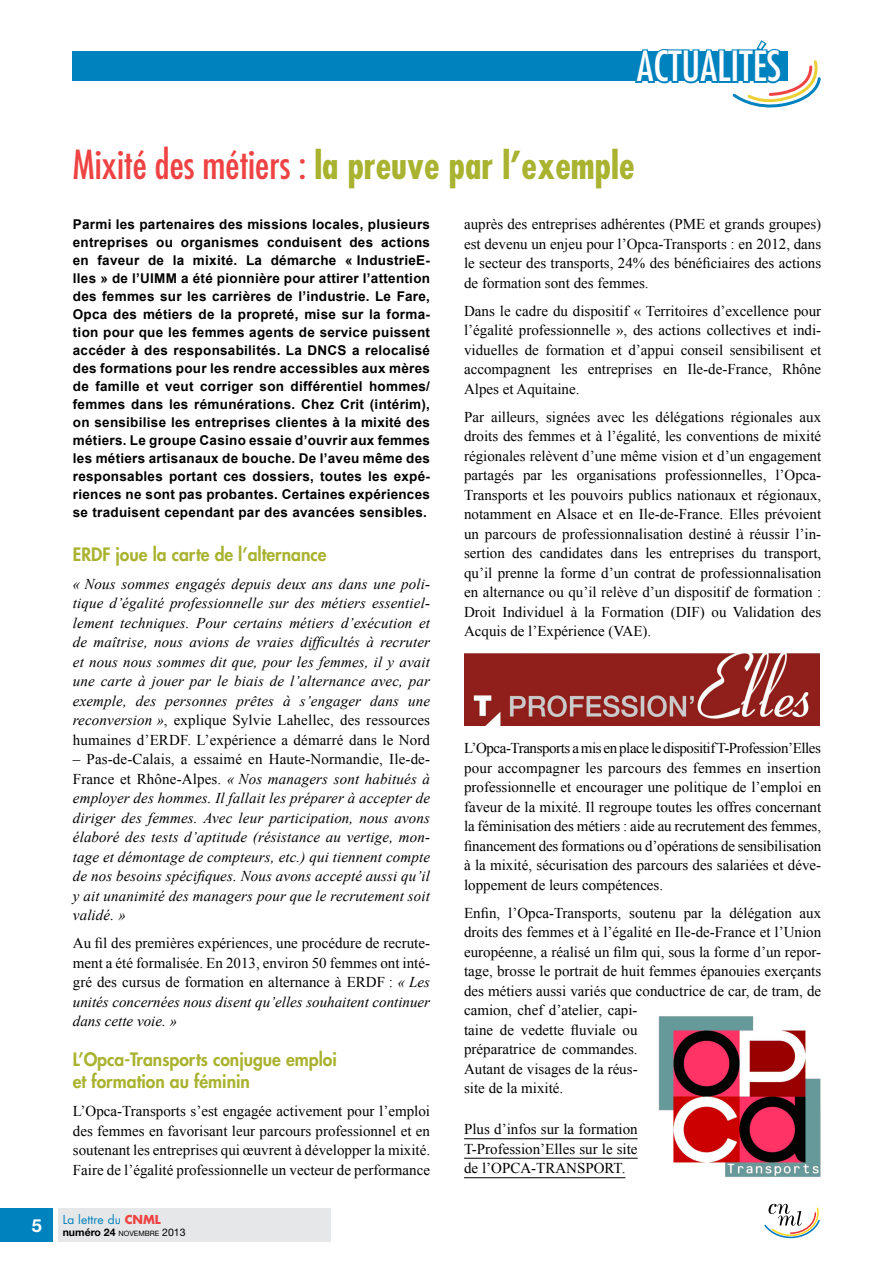
<style>
.page{position:relative;width:893px;height:1263px;background:#fff}
.page>*{position:absolute;margin:0;border:0;box-sizing:border-box;transform-origin:0 0}
.t1{font:condensed 40.5px "Futura";color:#fff}
.t2{font:700 condensed 37.5px "Futura";color:#a9b330}
.t3{font:800 18px/22.5px "Futura";color:#a9b330}
.t4{font:15px/19.5px "Times New Roman";color:#000;text-align:justify}
.t5{font:italic 15px/19.5px "Times New Roman";letter-spacing:.01em;color:#000;text-align:justify}
.t6{font:700 13.5px/18px "Arial";letter-spacing:.02em;color:#000;text-align:justify}
.t7{font:12px "Futura";letter-spacing:.01em;color:#0082be}
.t8{font:700 10.5px "Helvetica Neue";color:#000}
.s1{font-weight:400;font-size:39px;color:#ef4343}
.s2{font-style:normal}
.s3{font-style:italic}
.s4{font-weight:700;color:#ef4343}
.s5{font-weight:400;font-size:7.35px}
.s6{font-weight:400}
</style>
<div class="page">
<div style="left:72px;top:51px;width:715px;height:29px;background:#0082be"></div>
<svg style="left:633px;top:40px;width:188px;height:68px"></svg>
<div style="left:0;top:1209px;width:53px;height:33px;background:#0082be"></div>
<div style="left:58px;top:1209px;width:273px;height:33px;background:#e6e7e8"></div>
<svg style="left:764px;top:1204px;width:56px;height:35px"></svg>
<hr style="left:464px;top:1138px;width:174px;height:1px;background:#000">
<hr style="left:464px;top:1158px;width:174px;height:1px;background:#000">
<hr style="left:464px;top:1177px;width:161px;height:1px;background:#000">
<img style="left:464px;top:653px;width:355px;height:72px">
<img style="left:658px;top:1016px;width:163px;height:161px">
<h1 class="t1" style="left:637px;top:42px;width:107px">ACTUALITÉS</h1>
<h2 class="t2" style="left:73px;top:142px;width:563px"><span class="s1">Mixité des métiers :</span> la preuve par l’exemple</h2>
<p class="t6" style="left:73px;top:215px;width:359px">Parmi les partenaires des missions locales, plusieurs entreprises ou organismes conduisent des actions en faveur de la mixité. La démarche « IndustrieE&shy;lles » de l’UIMM a été pionnière pour attirer l’attention des femmes sur les carrières de l’industrie. Le Fare, Opca des métiers de la propreté, mise sur la forma&shy;tion pour que les femmes agents de service puissent accéder à des responsabilités. La DNCS a relocalisé des formations pour les rendre accessibles aux mères de famille et veut corriger son différentiel hommes/ femmes dans les rémunérations. Chez Crit (intérim), on sensibilise les entreprises clientes à la mixité des métiers. Le groupe Casino essaie d’ouvrir aux femmes les métiers artisanaux de bouche. De l’aveu même des responsables portant ces dossiers, toutes les expé&shy;riences ne sont pas probantes. Certaines expériences se traduisent cependant par des avancées sensibles.</p>
<p class="t3" style="left:73px;top:543px;width:255px">ERDF joue la carte de l’alternance</p>
<p class="t5" style="left:73px;top:573px;width:359px">« Nous sommes engagés depuis deux ans dans une poli&shy;tique d’égalité professionnelle sur des métiers essentiel&shy;lement techniques. Pour certains métiers d’exécution et de maîtrise, nous avions de vraies difficultés à recruter et nous nous sommes dit que, pour les femmes, il y avait une carte à jouer par le biais de l’alternance avec, par exemple, des personnes prêtes à s’engager dans une reconversion »<span class="s2">, explique Sylvie Lahellec, des ressources humaines d’ERDF. L’expérience a démarré dans le Nord</span></p>
<p class="t5" style="left:73px;top:749px;width:359px"><span class="s2">– Pas-de-Calais, a essaimé en Haute-Normandie, Ile-de-France et Rhône-Alpes.</span> « Nos managers sont habitués à employer des hommes. Il fallait les préparer à accepter de diriger des femmes. Avec leur participation, nous avons élaboré des tests d’aptitude (résistance au vertige, mon&shy;tage et démontage de compteurs, etc.) qui tiennent compte de nos besoins spécifiques. Nous avons accepté aussi qu’il y ait unanimité des managers pour que le recrutement soit validé. »</p>
<p class="t4" style="left:73px;top:933px;width:359px">Au fil des premières expériences, une procédure de recrute&shy;ment a été formalisée. En 2013, environ 50 femmes ont inté&shy;gré des cursus de formation en alternance à ERDF : <span class="s3">« Les unités concernées nous disent qu’elles souhaitent continuer dans cette voie. »</span></p>
<p class="t3" style="left:73px;top:1048px;width:265px">L’Opca-Transports conjugue emploi et formation au féminin</p>
<p class="t4" style="left:73px;top:1101px;width:359px">L’Opca-Transports s’est engagée activement pour l’emploi des femmes en favorisant leur parcours professionnel et en soutenant les entreprises qui œuvrent à développer la mixité.<br>Faire de l’égalité professionnelle un vecteur de performance</p>
<p class="t7" style="left:63px;top:1211px;width:100px">La lettre du <span class="s4">CNML</span></p>
<p class="t8" style="left:32px;top:1226px;width:155px"><sup>5</sup> numéro 24 <span class="s5">NOVEMBRE</span> <span class="s6">2013</span></p>
<p class="t4" style="left:464px;top:214px;width:359px">auprès des entreprises adhérentes (PME et grands groupes) est devenu un enjeu pour l’Opca-Transports : en 2012, dans le secteur des transports, 24% des bénéficiaires des actions de formation sont des femmes.</p>
<p class="t4" style="left:464px;top:301px;width:359px">Dans le cadre du dispositif « Territoires d’excellence pour l’égalité professionnelle », des actions collectives et indi&shy;viduelles de formation et d’appui conseil sensibilisent et accompagnent les entreprises en Ile-de-France, Rhône Alpes et Aquitaine.</p>
<p class="t4" style="left:464px;top:407px;width:359px">Par ailleurs, signées avec les délégations régionales aux droits des femmes et à l’égalité, les conventions de mixité régionales relèvent d’une même vision et d’un engagement partagés par les organisations professionnelles, l’Opca-Transports et les pouvoirs publics nationaux et régionaux, notamment en Alsace et en Ile-de-France. Elles prévoient un parcours de professionnalisation destiné à réussir l’in&shy;sertion des candidates dans les entreprises du transport, qu’il prenne la forme d’un contrat de professionnalisation en alternance ou qu’il relève d’un dispositif de formation :<br>Droit Individuel à la Formation (DIF) ou Validation des Acquis de l’Expérience (VAE).</p>
<p class="t4" style="left:464px;top:738px;width:359px">L’Opca-Transports a mis en place le dispositif T-Profession’Elles pour accompagner les parcours des femmes en insertion professionnelle et encourager une politique de l’emploi en faveur de la mixité. Il regroupe toutes les offres concernant la féminisation des métiers : aide au recrutement des femmes, financement des formations ou d’opérations de sensibilisation à la mixité, sécurisation des parcours des salariées et déve&shy;loppement de leurs compétences.</p>
<p class="t4" style="left:464px;top:903px;width:359px;text-align:left">Enfin, l’Opca-Transports, soutenu par la délégation aux droits des femmes et à l’égalité en Ile-de-France et l’Union européenne, a réalisé un film qui, sous la forme d’un repor&shy;tage, brosse le portrait de huit femmes épanouies exerçants des métiers aussi variés que conductrice de car, de tram, de camion, chef d’atelier, capi-<br>taine de vedette fluviale ou<br>préparatrice de commandes.<br>Autant de visages de la réus-<br>site de la mixité.</p>
<p class="t4" style="left:464px;top:1119px;width:175px">Plus d’infos sur la formation T-Profession’Elles sur le site de l’OPCA-TRANSPORT.</p>
</div>
